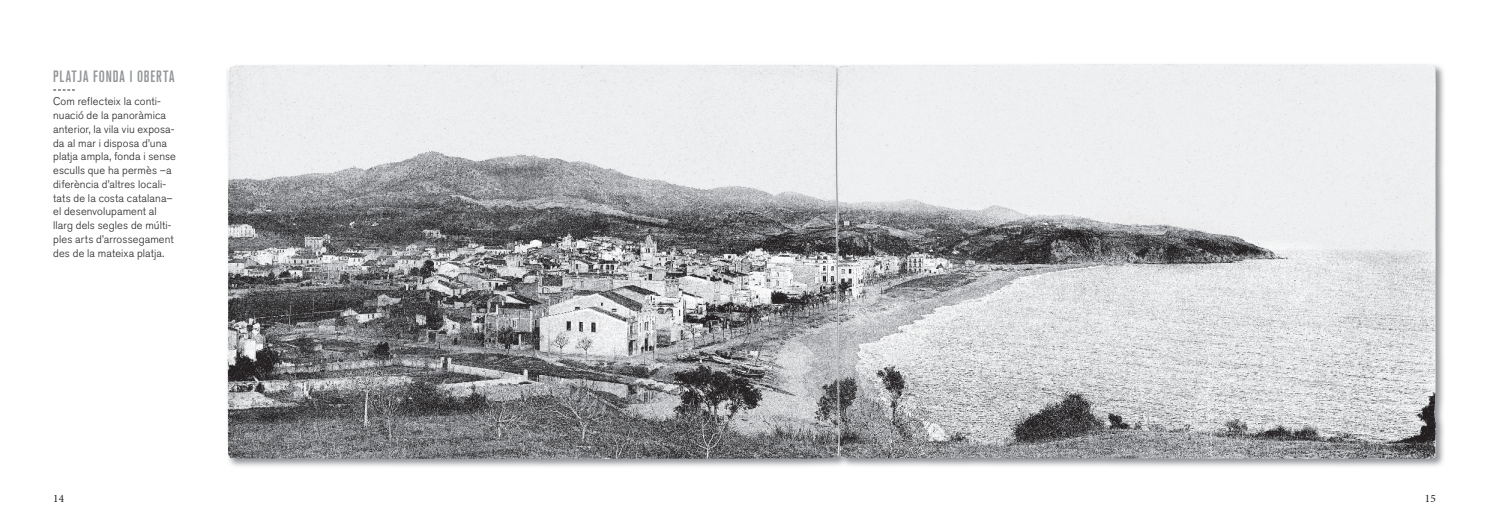
<style>
.page{position:relative;width:1489px;height:525px;background:#fff}
.page>*{position:absolute;margin:0;border:0;box-sizing:border-box;transform-origin:0 0}
.t1{font:500 condensed 16.25px "Akzidenz Grotesk BQ";letter-spacing:.055em;color:#939598}
.t2{font:11.25px "Minion Pro";color:#231f20}
.t3{font:300 11px/13.8px "Akzidenz Grotesk BQ";letter-spacing:.01em;color:#231f20}
</style>
<div class="page">
<svg style="left:53px;top:89px;width:22px;height:1px"></svg>
<img style="left:227px;top:64px;width:1217px;height:403px">
<img style="left:836px;top:64px;width:328px;height:394px">
<h1 class="t1" style="left:53px;top:68px;width:123px">PLATJA FONDA I OBERTA</h1>
<p class="t3" style="left:53px;top:95px;width:124px">Com reflecteix la conti&shy;nuació de la panoràmica anterior, la vila viu exposa&shy;da al mar i disposa d’una platja ampla, fonda i sense esculls que ha permès –a diferència d’altres locali&shy;tats de la costa catalana– el desenvolupament al llarg dels segles de múlti&shy;ples arts d’arrossegament des de la mateixa platja.</p>
<p class="t2" style="left:53px;top:491px;width:12px">14</p>
<p class="t2" style="left:1424px;top:491px;width:12px">15</p>
</div>
